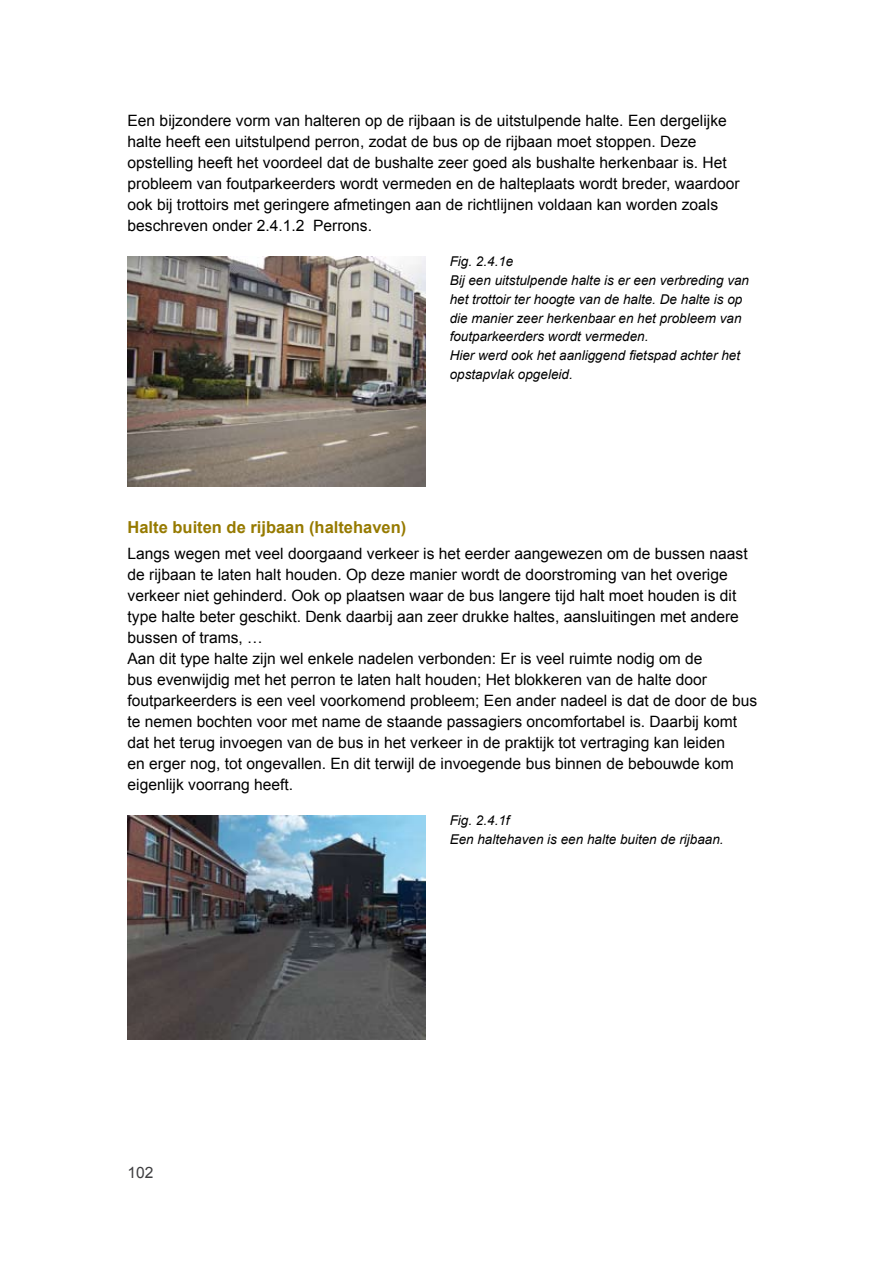
<style>
.page{position:relative;width:893px;height:1263px;background:#fff}
.page>*{position:absolute;margin:0;border:0;box-sizing:border-box;transform-origin:0 0}
.t1{font:700 16.5px "Arial";color:#967a00}
.t2{font:15.6px/21px "Arial";color:#000}
.t3{font:15.6px "Arial";color:#3e3e40}
.t4{font:italic 13.5px/18.8px "Arial";color:#000}
</style>
<div class="page">
<img style="left:128px;top:815px;width:297px;height:224px">
<img style="left:128px;top:257px;width:297px;height:229px">
<p class="t2" style="left:128px;top:110px;width:614px">Een bijzondere vorm van halteren op de rijbaan is de uitstulpende halte. Een dergelijke halte heeft een uitstulpend perron, zodat de bus op de rijbaan moet stoppen. Deze opstelling heeft het voordeel dat de bushalte zeer goed als bushalte herkenbaar is. Het probleem van foutparkeerders wordt vermeden en de halteplaats wordt breder, waardoor ook bij trottoirs met geringere afmetingen aan de richtlijnen voldaan kan worden zoals beschreven onder 2.4.1.2 Perrons.</p>
<p class="t4" style="left:450px;top:252px;width:301px">Fig. 2.4.1e<br>Bij een uitstulpende halte is er een verbreding van het trottoir ter hoogte van de halte. De halte is op die manier zeer herkenbaar en het probleem van foutparkeerders wordt vermeden.<br>Hier werd ook het aanliggend fietspad achter het opstapvlak opgeleid.</p>
<p class="t1" style="left:128px;top:516px;width:280px">Halte buiten de rijbaan (haltehaven)</p>
<p class="t2" style="left:128px;top:543px;width:631px">Langs wegen met veel doorgaand verkeer is het eerder aangewezen om de bussen naast de rijbaan te laten halt houden. Op deze manier wordt de doorstroming van het overige verkeer niet gehinderd. Ook op plaatsen waar de bus langere tijd halt moet houden is dit type halte beter geschikt. Denk daarbij aan zeer drukke haltes, aansluitingen met andere bussen of trams, …<br>Aan dit type halte zijn wel enkele nadelen verbonden: Er is veel ruimte nodig om de<br>bus evenwijdig met het perron te laten halt houden; Het blokkeren van de halte door foutparkeerders is een veel voorkomend probleem; Een ander nadeel is dat de door de bus te nemen bochten voor met name de staande passagiers oncomfortabel is. Daarbij komt dat het terug invoegen van de bus in het verkeer in de praktijk tot vertraging kan leiden<br>en erger nog, tot ongevallen. En dit terwijl de invoegende bus binnen de bebouwde kom eigenlijk voorrang heeft.</p>
<p class="t4" style="left:450px;top:811px;width:275px">Fig. 2.4.1f<br>Een haltehaven is een halte buiten de rijbaan.</p>
<p class="t3" style="left:128px;top:1162px;width:28px">102</p>
</div>
